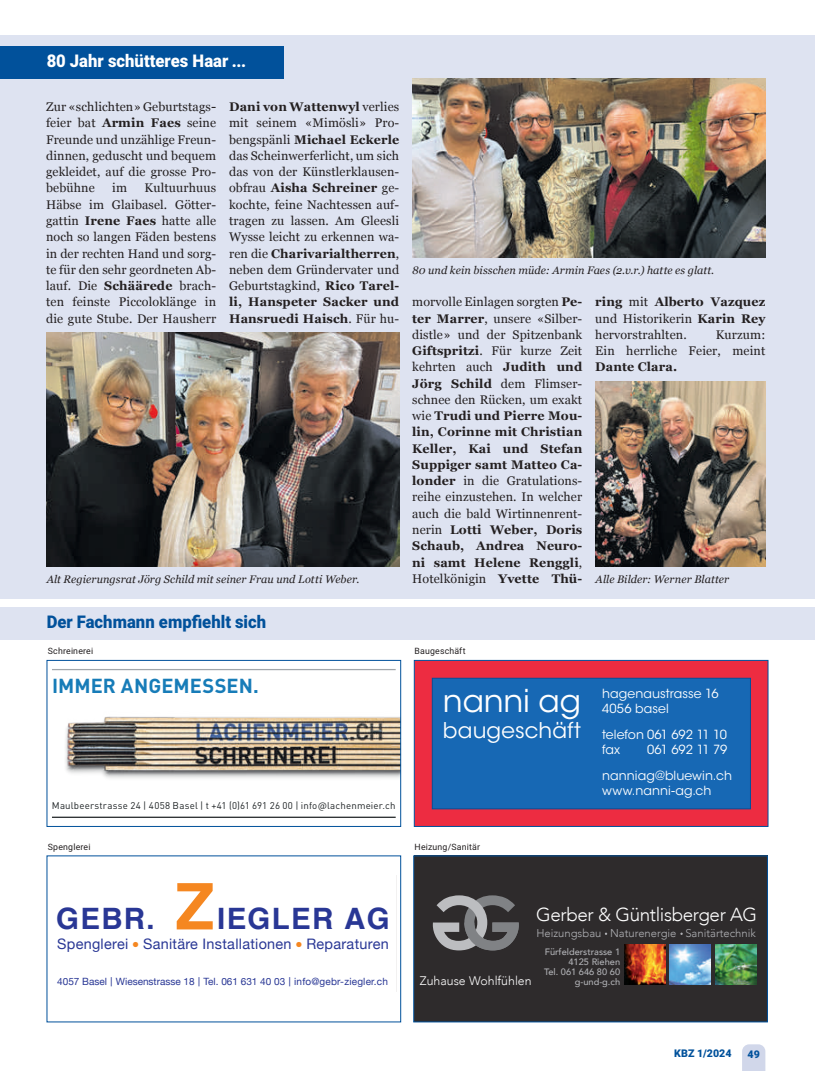
<style>
.page{position:relative;width:815px;height:1071px;background:#fff}
.page>*{position:absolute;margin:0;border:0;box-sizing:border-box;transform-origin:0 0}
.t1{font:31.25px "ITC Avant Garde Std";letter-spacing:-.005em;color:#fff}
.t2{font:700 29.5px "Helvetica";letter-spacing:.045em;color:#293795}
.t3{font:21.5px "ITC Avant Garde Std";letter-spacing:.01em;color:#fff}
.t4{font:700 20px "DINOT";letter-spacing:.005em;color:#177cb8}
.t5{font:300 18.88px "Avenir";letter-spacing:-.02em;color:#fff}
.t6{font:900 17.5px "Roboto";color:#01519b;scale:.95 1}
.t7{font:900 17.5px "Roboto";color:#fff;scale:.95 1}
.t8{font:14.5px "Helvetica Neue";letter-spacing:.02em;color:#293795}
.t9{font:12.5px/16.2px "Georgia";letter-spacing:.01em;color:#231f20;text-align:justify}
.t10{font:12.5px/15px "ITC Avant Garde Std";letter-spacing:.005em;color:#fff}
.t11{font:700 12.5px "Georgia";letter-spacing:.01em;color:#231f20}
.t12{font:300 12.38px "Avenir";color:#fff}
.t13{font:300 11.25px "Avenir";color:#b0b1b5}
.t14{font:italic 11px "Georgia";letter-spacing:.005em;color:#231f20}
.t15{font:900 10.62px "Roboto";letter-spacing:.005em;color:#01519b}
.t16{font:10px "Helvetica Neue";color:#293795}
.t17{font:9.75px "DINOT";letter-spacing:.02em;color:#1e2325}
.t18{font:500 9.25px/10px "Avenir";color:#b0b1b5;text-align:right}
.t19{font:8.75px "Roboto";letter-spacing:.025em;color:#231f20}
.s1{font-weight:700}
.s2{font-size:64.25px;color:#f58721}
.s3{font-family:"Gill Sans"}
</style>
<div class="page">
<svg style="left:742px;top:1044px;width:23px;height:26px"></svg>
<div style="left:0;top:35px;width:815px;height:564px;background:#dee3f1"></div>
<div style="left:0;top:46px;width:283px;height:33px;background:#01519b"></div>
<img style="left:412px;top:79px;width:353px;height:178px">
<div style="left:0;top:607px;width:815px;height:32px;background:#dee3f1"></div>
<img style="left:65px;top:716px;width:334px;height:62px">
<hr style="left:52px;top:668px;width:344px;height:2px;background:#a2a7ab">
<hr style="left:52px;top:816px;width:344px;height:1px;background:#1e2325">
<div style="left:47px;top:660px;width:354px;height:166px;border:1px solid #01519b"></div>
<div style="left:414px;top:855px;width:353px;height:166px;background:#2e2b2c"></div>
<svg style="left:433px;top:895px;width:86px;height:55px"></svg>
<img style="left:715px;top:944px;width:41px;height:40px">
<img style="left:670px;top:944px;width:40px;height:40px">
<img style="left:625px;top:944px;width:40px;height:40px">
<div style="left:413px;top:855px;width:355px;height:166px;border:1px solid #01519b"></div>
<div style="left:414px;top:660px;width:354px;height:166px;background:#ed2c41;border:1px solid #01519b"></div>
<div style="left:432px;top:677px;width:319px;height:131px;background:#1768b4;border:1px solid #01519b"></div>
<img style="left:46px;top:333px;width:353px;height:233px">
<img style="left:595px;top:381px;width:170px;height:185px">
<h3 class="t7" style="left:47px;top:48px;width:212px">80 Jahr schütteres Haar ...</h3>
<p class="t9" style="left:46px;top:99px;width:172px">Zur «schlichten» Geburtstags&shy;feier bat <span class="s1">Armin Faes</span> seine Freunde und unzählige Freun&shy;dinnen, geduscht und bequem gekleidet, auf die grosse Pro&shy;bebühne</p>
<p class="t9" style="left:229px;top:99px;width:172px"><span class="s1">Dani von Wattenwyl</span> verlies mit seinem «Mimösli» Pro&shy;bengspänli <span class="s1">Michael Eckerle </span>das Scheinwerferlicht, um sich das von der Künstlerklausen&shy;obfrau <span class="s1">Aisha Schreiner</span> ge&shy;kochte, feine Nachtessen auf&shy;tragen zu lassen. Am Gleesli Wysse leicht zu erkennen wa&shy;ren die <span class="s1">Charivarialtherren</span>, neben dem Gründervater und Geburtstagkind, <span class="s1">Rico Tarel&shy;li, Hanspeter Sacker und Hansruedi Haisch</span>. Für hu-</p>
<p class="t9" style="left:46px;top:180px;width:172px;text-indent:99px">Kultuurhuus Häbse im Glaibasel. Götter&shy;gattin <span class="s1">Irene Faes</span> hatte alle noch so langen Fäden bestens in der rechten Hand und sorg&shy;te für den sehr geordneten Ab&shy;lauf. Die <span class="s1">Schäärede</span> brach&shy;ten feinste Piccoloklänge in die gute Stube. Der Hausherr</p>
<p class="t9" style="left:112px;top:180px;width:16px">im</p>
<p class="t14" style="left:412px;top:262px;width:304px">80 und kein bisschen müde: Armin Faes (2.v.r.) hatte es glatt.</p>
<p class="t9" style="left:412px;top:294px;width:172px">morvolle Einlagen sorgten <span class="s1">Pe&shy;ter Marrer</span>, unsere «Silber&shy;distle» und der Spitzenbank <span class="s1">Giftspritzi</span>. Für kurze Zeit kehrten auch <span class="s1">Judith und Jörg Schild</span> dem Flimser&shy;schnee den Rücken, um exakt wie <span class="s1">Trudi und Pierre Mou&shy;lin, Corinne mit Christian Keller, Kai und Stefan Suppiger samt Matteo Ca&shy;londer</span> in die Gratulations&shy;reihe einzustehen. In welcher auch die bald Wirtinnenrent&shy;nerin <span class="s1">Lotti Weber, Doris Schaub, Andrea Neuro&shy;ni samt Helene Renggli</span>, Hotelkönigin <span class="s1">Yvette Thü-</span></p>
<p class="t9" style="left:595px;top:294px;width:172px"><span class="s1">ring</span> mit <span class="s1">Alberto Vazquez </span>und Historikerin <span class="s1">Karin Rey </span>hervorstrahlten.</p>
<p class="t9" style="left:595px;top:326px;width:172px;text-align:right">Kurzum:<br>Ein herrliche Feier, meint</p>
<p class="t11" style="left:595px;top:357px;width:83px">Dante Clara.</p>
<p class="t14" style="left:47px;top:570px;width:314px">Alt Regierungsrat Jörg Schild mit seiner Frau und Lotti Weber.</p>
<p class="t14" style="left:596px;top:570px;width:135px">Alle Bilder: Werner Blatter</p>
<h3 class="t6" style="left:47px;top:609px;width:233px">Der Fachmann empfiehlt sich</h3>
<p class="t19" style="left:48px;top:644px;width:47px">Schreinerei</p>
<h3 class="t4" style="left:52px;top:672px;width:208px">IMMER ANGEMESSEN.</h3>
<p class="t19" style="left:415px;top:644px;width:53px">Baugeschäft</p>
<h1 class="t1" style="left:443px;top:681px;width:140px">nanni ag</h1>
<h3 class="t3" style="left:443px;top:717px;width:140px">baugeschäft</h3>
<p class="t17" style="left:52px;top:798px;width:345px">Maulbeerstrasse 24 | 4058 Basel | t +41 (0)61 691 26 00 | info@lachenmeier.ch</p>
<p class="t19" style="left:48px;top:840px;width:44px">Spenglerei</p>
<p class="t19" style="left:415px;top:840px;width:67px">Heizung/Sanitär</p>
<p class="t10" style="left:602px;top:686px;width:118px">hagenaustrasse 16<br>4056 basel</p>
<p class="t10" style="left:602px;top:726px;width:126px">telefon 061 692 11 10 fax</p>
<p class="t10" style="left:602px;top:736px;width:131px;line-height:25.6px;text-indent:45px">061 692 11 79 nanniag@bluewin.ch</p>
<p class="t10" style="left:602px;top:782px;width:111px">www.nanni-ag.ch</p>
<h2 class="t2" style="left:56px;top:894px;width:451px">GEBR. <span class="s2">Z</span>IEGLER AG BASEL</h2>
<p class="t8" style="left:57px;top:935px;width:333px">Spenglerei <sup>●</sup> Sanitäre Installationen <sup>●</sup> Reparaturen</p>
<h3 class="t5" style="left:536px;top:903px;width:223px">Gerber &amp; Güntlisberger AG</h3>
<p class="t13" style="left:536px;top:925px;width:221px">Heizungsbau Naturenergie Sanitärtechnik</p>
<p class="t18" style="left:544px;top:945px;width:78px">Fürfelderstrasse 1<br>4125 Riehen<br>Tel. 061 646 80 60</p>
<p class="t12" style="left:420px;top:972px;width:113px">Zuhause Wohlfühlen</p>
<p class="t18" style="left:575px;top:975px;width:47px">g-und-g.ch</p>
<p class="t16" style="left:57px;top:975px;width:332px">4057 Basel <span class="s3">|</span> Wiesenstrasse 18 <span class="s3">|</span> Tel. 061 631 40 03 <span class="s3">|</span> info@gebr-ziegler.ch</p>
<p class="t15" style="left:674px;top:1045px;width:59px">KBZ 1/2024</p>
<p class="t15" style="left:748px;top:1046px;width:14px">49</p>
</div>
